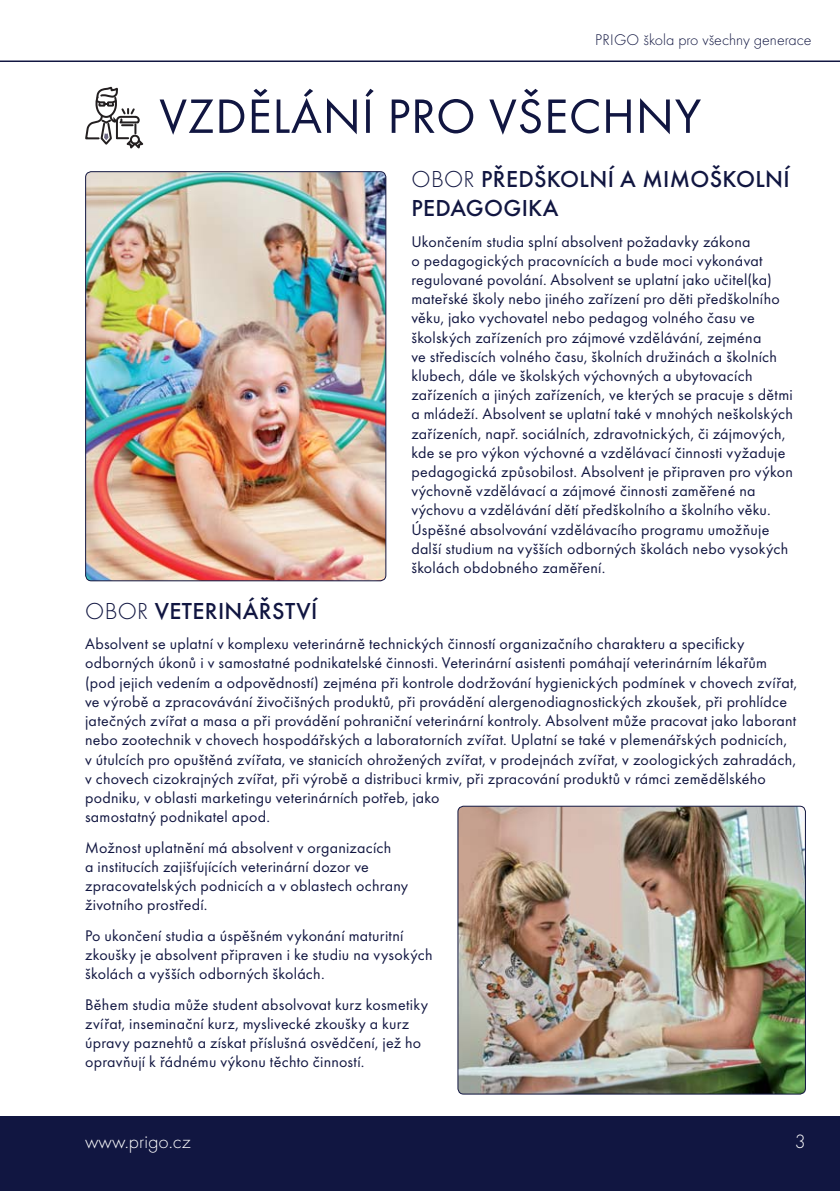
<style>
.page{position:relative;width:840px;height:1191px;background:#fff}
.page>*{position:absolute;margin:0;border:0;box-sizing:border-box;transform-origin:0 0}
.t1{font:50px "Futura TOT";letter-spacing:.015em;color:#111641}
.t2{font:500 24px/28.8px "Futura TOT";letter-spacing:.015em;color:#111641}
.t3{font:20px "Futura TOT Ligh";color:#fff}
.t4{font:16px/19.2px "Futura TOT";letter-spacing:.015em;color:#111641}
.t5{font:16px "Futura TOT Ligh";color:#111641}
.s1{font-family:"Futura TOT Ligh";font-weight:400}
</style>
<div class="page">
<div style="left:0;top:1116px;width:839px;height:75px;background:#111641"></div>
<hr style="left:0;top:60px;width:839px;height:2px;background:#111641">
<svg style="left:85px;top:86px;width:59px;height:63px"></svg>
<img style="left:86px;top:172px;width:299px;height:408px;border-radius:6px">
<div style="left:85px;top:171px;width:301px;height:410px;border:1px solid #111641;border-radius:6px"></div>
<img style="left:457px;top:806px;width:348px;height:288px;border-radius:6px">
<div style="left:457px;top:805px;width:348px;height:289px;border:1px solid #111641;border-radius:6px"></div>
<p class="t5" style="left:595px;top:32px;width:218px">PRIGO škola pro všechny generace</p>
<h1 class="t1" style="left:159px;top:93px;width:543px">VZDĚLÁNÍ PRO VŠECHNY</h1>
<h2 class="t2" style="left:411px;top:166px;width:379px"><span class="s1">OBOR</span> PŘEDŠKOLNÍ A MIMOŠKOLNÍ<br>PEDAGOGIKA</h2>
<p class="t4" style="left:411px;top:232px;width:383px">Ukončením studia splní absolvent požadavky zákona<br>o pedagogických pracovnících a bude moci vykonávat regulované povolání. Absolvent se uplatní jako učitel(ka) mateřské školy nebo jiného zařízení pro děti předškolního věku, jako vychovatel nebo pedagog volného času ve školských zařízeních pro zájmové vzdělávání, zejména<br>ve střediscích volného času, školních družinách a školních klubech, dále ve školských výchovných a ubytovacích zařízeních a jiných zařízeních, ve kterých se pracuje s dětmi a mládeží. Absolvent se uplatní také v mnohých neškolských zařízeních, např. sociálních, zdravotnických, či zájmových, kde se pro výkon výchovné a vzdělávací činnosti vyžaduje pedagogická způsobilost. Absolvent je připraven pro výkon výchovně vzdělávací a zájmové činnosti zaměřené na výchovu a vzdělávání dětí předškolního a školního věku.<br>Úspěšné absolvování vzdělávacího programu umožňuje další studium na vyšších odborných školách nebo vysokých školách obdobného zaměření.</p>
<h2 class="t2" style="left:85px;top:597px;width:233px"><span class="s1">OBOR</span> VETERINÁŘSTVÍ</h2>
<p class="t4" style="left:85px;top:635px;width:713px">Absolvent se uplatní v komplexu veterinárně technických činností organizačního charakteru a specificky odborných úkonů i v samostatné podnikatelské činnosti. Veterinární asistenti pomáhají veterinárním lékařům (pod jejich vedením a odpovědností) zejména při kontrole dodržování hygienických podmínek v chovech zvířat, ve výrobě a zpracovávání živočišných produktů, při provádění alergenodiagnostických zkoušek, při prohlídce jatečných zvířat a masa a při provádění pohraniční veterinární kontroly. Absolvent může pracovat jako laborant nebo zootechnik v chovech hospodářských a laboratorních zvířat. Uplatní se také v plemenářských podnicích, v útulcích pro opuštěná zvířata, ve stanicích ohrožených zvířat, v prodejnách zvířat, v zoologických zahradách, v chovech cizokrajných zvířat, při výrobě a distribuci krmiv, při zpracování produktů v rámci zemědělského podniku, v oblasti marketingu veterinárních potřeb, jako<br>samostatný podnikatel apod.</p>
<p class="t4" style="left:85px;top:838px;width:324px">Možnost uplatnění má absolvent v organizacích<br>a institucích zajišťujících veterinární dozor ve zpracovatelských podnicích a v oblastech ochrany životního prostředí.</p>
<p class="t4" style="left:85px;top:926px;width:349px">Po ukončení studia a úspěšném vykonání maturitní zkoušky je absolvent připraven i ke studiu na vysokých školách a vyšších odborných školách.</p>
<p class="t4" style="left:85px;top:995px;width:344px">Během studia může student absolvovat kurz kosmetiky zvířat, inseminační kurz, myslivecké zkoušky a kurz úpravy paznehtů a získat příslušná osvědčení, jež ho opravňují k řádnému výkonu těchto činností.</p>
<p class="t3" style="left:85px;top:1131px;width:107px">www.prigo.cz</p>
<p class="t3" style="left:794px;top:1131px;width:12px">3</p>
</div>
